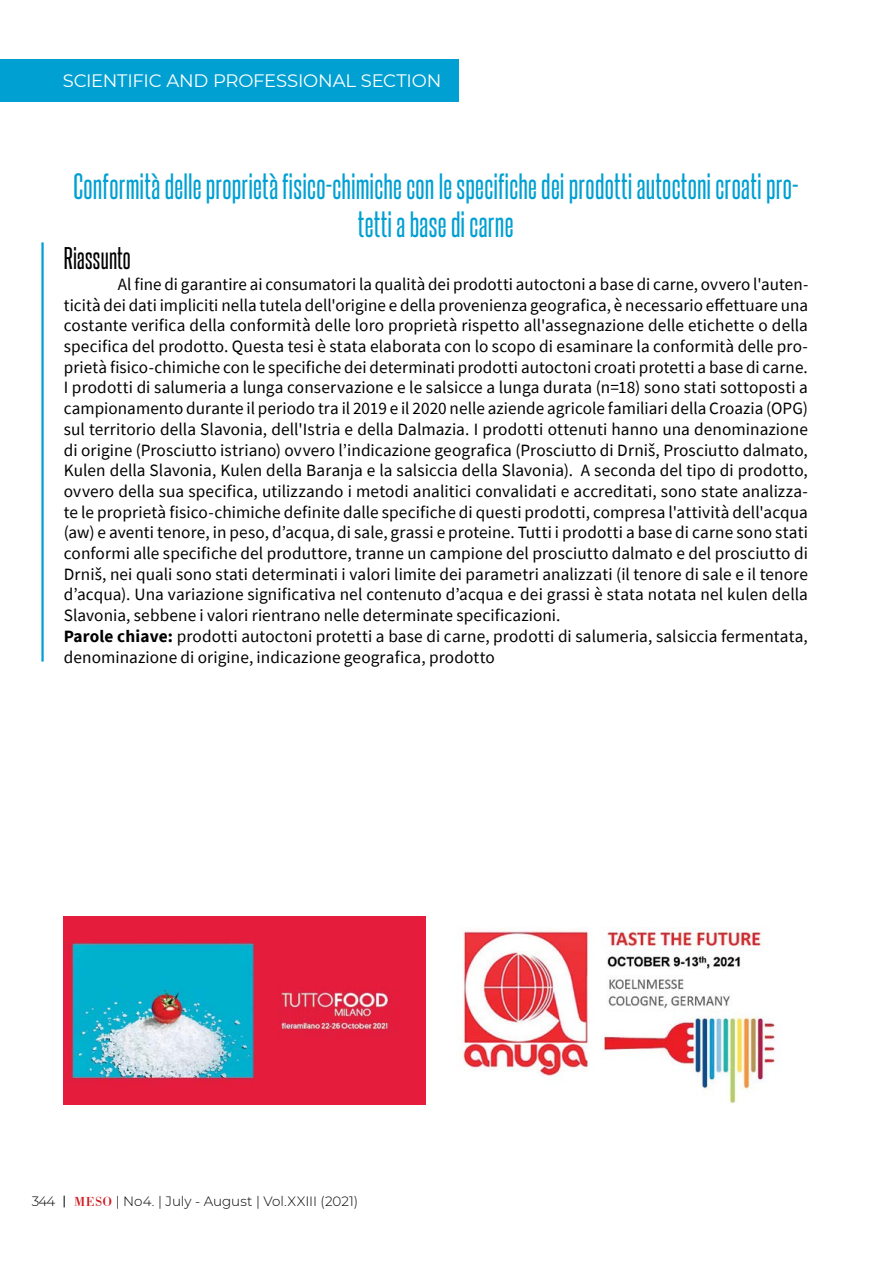
<style>
.page{position:relative;width:893px;height:1263px;background:#fff}
.page>*{position:absolute;margin:0;border:0;box-sizing:border-box;transform-origin:0 0}
.t1{font:31.5px/37.8px "Steelfish Rg";letter-spacing:.005em;color:#00a0d3;text-align:center}
.t2{font:27px "Steelfish Rg";letter-spacing:.01em;color:#000}
.t3{font:18px "Montserrat";letter-spacing:-.01em;color:#fff}
.t4{font:17.25px/20.7px "Source Sans Pro";letter-spacing:.005em;color:#000}
.t5{font:300 13.5px "Montserrat";color:#000}
.s1{font-weight:700}
.s2{font-family:"Bodoni BT";font-weight:400;color:#ce171e}
</style>
<div class="page">
<div style="left:0;top:60px;width:459px;height:42px;background:#00a0d3"></div>
<svg style="left:64px;top:1195px;width:1px;height:12px"></svg>
<hr style="left:41px;top:242px;width:3px;height:420px;background:#00a0d3">
<img style="left:460px;top:927px;width:316px;height:176px">
<img style="left:64px;top:917px;width:361px;height:188px">
<p class="t3" style="left:63px;top:68px;width:380px">SCIENTIFIC AND PROFESS IONAL SECTION</p>
<h1 class="t1" style="left:74px;top:165px;width:726px">Conformità delle proprietà fisico-chimiche con le specifiche dei prodotti autoctoni croati pro&shy;tetti a base di carne</h1>
<h2 class="t2" style="left:64px;top:239px;width:68px">Riassunto</h2>
<p class="t4" style="left:64px;top:274px;width:746px;text-indent:54px">Al fine di garantire ai consumatori la qualità dei prodotti autoctoni a base di carne, ovvero l'auten&shy;ticità dei dati impliciti nella tutela dell'origine e della provenienza geografica, è necessario effettuare una costante verifica della conformità delle loro proprietà rispetto all'assegnazione delle etichette o della specifica del prodotto. Questa tesi è stata elaborata con lo scopo di esaminare la conformità delle pro&shy;prietà fisico-chimiche con le specifiche dei determinati prodotti autoctoni croati protetti a base di carne.<br>I prodotti di salumeria a lunga conservazione e le salsicce a lunga durata (n=18) sono stati sottoposti a campionamento durante il periodo tra il 2019 e il 2020 nelle aziende agricole familiari della Croazia (OPG) sul territorio della Slavonia, dell'Istria e della Dalmazia. I prodotti ottenuti hanno una denominazione di origine (Prosciutto istriano) ovvero l’indicazione geografica (Prosciutto di Drniš, Prosciutto dalmato, Kulen della Slavonia, Kulen della Baranja e la salsiccia della Slavonia). A seconda del tipo di prodotto, ovvero della sua specifica, utilizzando i metodi analitici convalidati e accreditati, sono state analizza&shy;te le proprietà fisico-chimiche definite dalle specifiche di questi prodotti, compresa l'attività dell'acqua (aw) e aventi tenore, in peso, d’acqua, di sale, grassi e proteine. Tutti i prodotti a base di carne sono stati conformi alle specifiche del produttore, tranne un campione del prosciutto dalmato e del prosciutto di Drniš, nei quali sono stati determinati i valori limite dei parametri analizzati (il tenore di sale e il tenore d’acqua). Una variazione significativa nel contenuto d’acqua e dei grassi è stata notata nel kulen della Slavonia, sebbene i valori rientrano nelle determinate specificazioni.<br><span class="s1">Parole chiave:</span> prodotti autoctoni protetti a base di carne, prodotti di salumeria, salsiccia fermentata, denominazione di origine, indicazione geografica, prodotto</p>
<p class="t5" style="left:32px;top:1192px;width:25px">344</p>
<p class="t5" style="left:74px;top:1192px;width:285px"><span class="s2">MESO</span> | No4. | July - August | Vol.XXIII (2021)</p>
</div>
